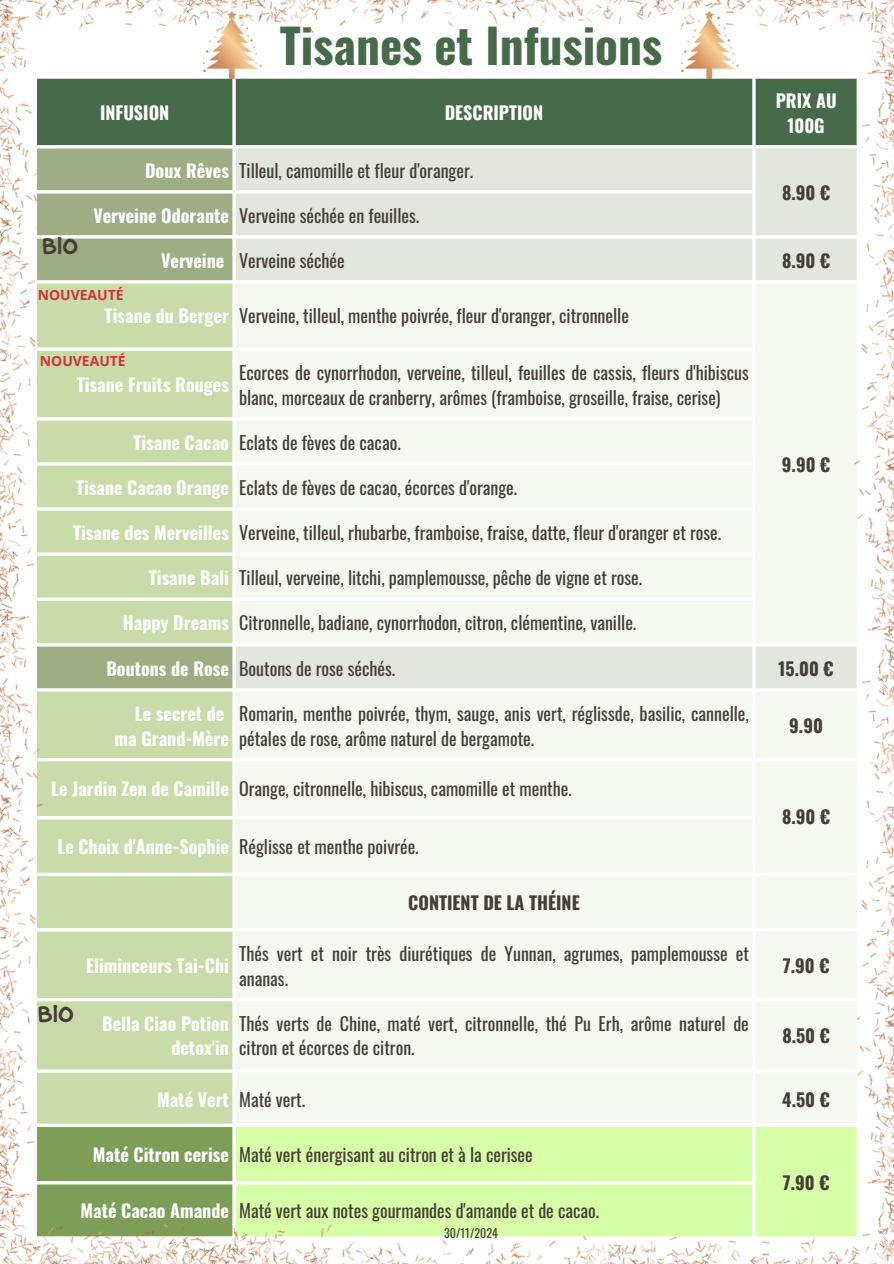
<style>
.page{position:relative;width:894px;height:1264px;background:#fff}
.page>*{position:absolute;margin:0;border:0;box-sizing:border-box;transform-origin:0 0}
.t1{font:700 47.25px "Oswald";color:#466a4a}
.t2{font:25.05px "NF One Little Font Bold";color:#443e35}
.t3{font:18px/24.8px "Oswald";color:#443e35}
.t4{font:700 18px/24.8px "Oswald";color:#fff;text-align:center}
.t5{font:700 18px "Oswald";color:#443e35}
.t6{font:700 13.95px "Open Sans";color:#d03238}
.t7{font:12px "Oswald";color:#443e35}
</style>
<div class="page">
<img style="left:856px;top:604px;width:37px;height:331px">
<img style="left:384px;top:935px;width:509px;height:328px">
<img style="left:0;top:330px;width:233px;height:331px">
<svg style="left:37px;top:330px;width:195px;height:331px;fill:#c8dba9"></svg>
<svg style="left:236px;top:330px;width:620px;height:793px;fill:#f5f8f1"></svg>
<div style="left:384px;top:1126px;width:183px;height:110px;background:#d7ffa7"></div>
<img style="left:567px;top:330px;width:326px;height:274px">
<img style="left:567px;top:1032px;width:326px;height:231px">
<img style="left:328px;top:927px;width:56px;height:336px">
<img style="left:0;top:661px;width:328px;height:602px">
<img style="left:0;top:0;width:515px;height:330px">
<img style="left:515px;top:0;width:378px;height:330px">
<img style="left:681px;top:11px;width:57px;height:68px">
<img style="left:204px;top:11px;width:57px;height:68px">
<p class="t2" style="left:42px;top:231px;width:37px">BIO</p>
<p class="t1" style="left:280px;top:9px;width:383px">Tisanes et Infusions</p>
<p class="t4" style="left:100px;top:100px;width:71px">INFUSION</p>
<p class="t4" style="left:444px;top:100px;width:100px">DESCRIPTION</p>
<p class="t4" style="left:145px;top:157px;width:85px">Doux Rêves</p>
<p class="t3" style="left:239px;top:157px;width:235px">Tilleul, camomille et fleur d'oranger.</p>
<p class="t4" style="left:775px;top:87px;width:62px">PRIX AU<br>100G</p>
<h1 class="t5" style="left:781px;top:179px;width:50px">8.90 €</h1>
<p class="t4" style="left:93px;top:202px;width:137px">Verveine Odorante</p>
<p class="t3" style="left:239px;top:202px;width:182px">Verveine séchée en feuilles.</p>
<p class="t4" style="left:161px;top:247px;width:65px">Verveine</p>
<p class="t3" style="left:239px;top:247px;width:107px">Verveine séchée</p>
<p class="t5" style="left:781px;top:246px;width:50px">8.90 €</p>
<p class="t6" style="left:38px;top:285px;width:87px">NOUVEAUTÉ</p>
<p class="t4" style="left:105px;top:302px;width:126px">Tisane du Berger</p>
<p class="t3" style="left:239px;top:302px;width:391px">Verveine, tilleul, menthe poivrée, fleur d'oranger, citronnelle</p>
<p class="t6" style="left:40px;top:351px;width:87px">NOUVEAUTÉ</p>
<p class="t4" style="left:77px;top:372px;width:154px">Tisane Fruits Rouges</p>
<p class="t3" style="left:239px;top:359px;width:511px">Ecorces de cynorrhodon, verveine, tilleul, feuilles de cassis, fleurs d'hibiscus blanc, morceaux de cranberry, arômes (framboise, groseille, fraise, cerise)</p>
<p class="t4" style="left:133px;top:429px;width:97px">Tisane Cacao</p>
<p class="t3" style="left:239px;top:429px;width:163px">Eclats de fèves de cacao.</p>
<p class="t4" style="left:76px;top:474px;width:154px">Tisane Cacao Orange</p>
<p class="t3" style="left:239px;top:474px;width:279px">Eclats de fèves de cacao, écorces d'orange.</p>
<p class="t4" style="left:73px;top:519px;width:157px">Tisane des Merveilles</p>
<p class="t3" style="left:239px;top:519px;width:483px">Verveine, tilleul, rhubarbe, framboise, fraise, datte, fleur d'oranger et rose.</p>
<p class="t4" style="left:149px;top:564px;width:82px">Tisane Bali</p>
<p class="t3" style="left:239px;top:564px;width:404px">Tilleul, verveine, litchi, pamplemousse, pêche de vigne et rose.</p>
<p class="t4" style="left:123px;top:609px;width:108px">Happy Dreams</p>
<p class="t3" style="left:239px;top:609px;width:398px">Citronnelle, badiane, cynorrhodon, citron, clémentine, vanille.</p>
<p class="t4" style="left:106px;top:655px;width:124px">Boutons de Rose</p>
<p class="t3" style="left:239px;top:655px;width:157px">Boutons de rose séchés.</p>
<p class="t5" style="left:778px;top:654px;width:57px">15.00 €</p>
<p class="t4" style="left:135px;top:700px;width:91px">Le secret de</p>
<p class="t4" style="left:115px;top:725px;width:116px">ma Grand-Mère</p>
<p class="t5" style="left:781px;top:450px;width:50px">9.90 €</p>
<p class="t3" style="left:239px;top:700px;width:511px">Romarin, menthe poivrée, thym, sauge, anis vert, réglissde, basilic, cannelle, pétales de rose, arôme naturel de bergamote.</p>
<p class="t5" style="left:789px;top:711px;width:35px">9.90</p>
<p class="t4" style="left:51px;top:775px;width:179px">Le Jardin Zen de Camille</p>
<p class="t3" style="left:239px;top:775px;width:334px">Orange, citronnelle, hibiscus, camomille et menthe.</p>
<p class="t4" style="left:57px;top:834px;width:173px">Le Choix d'Anne-Sophie</p>
<p class="t3" style="left:239px;top:834px;width:181px">Réglisse et menthe poivrée.</p>
<p class="t5" style="left:408px;top:888px;width:173px">CONTIENT DE LA THÉINE</p>
<p class="t2" style="left:38px;top:999px;width:37px">BIO</p>
<p class="t4" style="left:86px;top:952px;width:144px">Eliminceurs Tai-Chi</p>
<p class="t3" style="left:239px;top:940px;width:511px">Thés vert et noir très diurétiques de Yunnan, agrumes, pamplemousse et ananas.</p>
<p class="t4" style="left:102px;top:1010px;width:128px;text-align:right">Bella Ciao Potion detox'in</p>
<p class="t3" style="left:239px;top:1010px;width:511px">Thés verts de Chine, maté vert, citronnelle, thé Pu Erh, arôme naturel de citron et écorces de citron.</p>
<p class="t5" style="left:781px;top:803px;width:50px">8.90 €</p>
<p class="t5" style="left:782px;top:951px;width:48px">7.90 €</p>
<p class="t5" style="left:782px;top:1021px;width:49px">8.50 €</p>
<p class="t4" style="left:157px;top:1085px;width:73px">Maté Vert</p>
<p class="t3" style="left:239px;top:1085px;width:68px">Maté vert.</p>
<p class="t5" style="left:782px;top:1084px;width:49px">4.50 €</p>
<p class="t4" style="left:93px;top:1141px;width:137px">Maté Citron cerise</p>
<p class="t3" style="left:239px;top:1141px;width:295px">Maté vert énergisant au citron et à la cerisee</p>
<p class="t5" style="left:782px;top:1168px;width:48px">7.90 €</p>
<p class="t4" style="left:80px;top:1197px;width:150px">Maté Cacao Amande</p>
<p class="t3" style="left:239px;top:1197px;width:361px">Maté vert aux notes gourmandes d'amande et de cacao.</p>
<p class="t7" style="left:444px;top:1223px;width:55px">30/11/2024</p>
</div>
